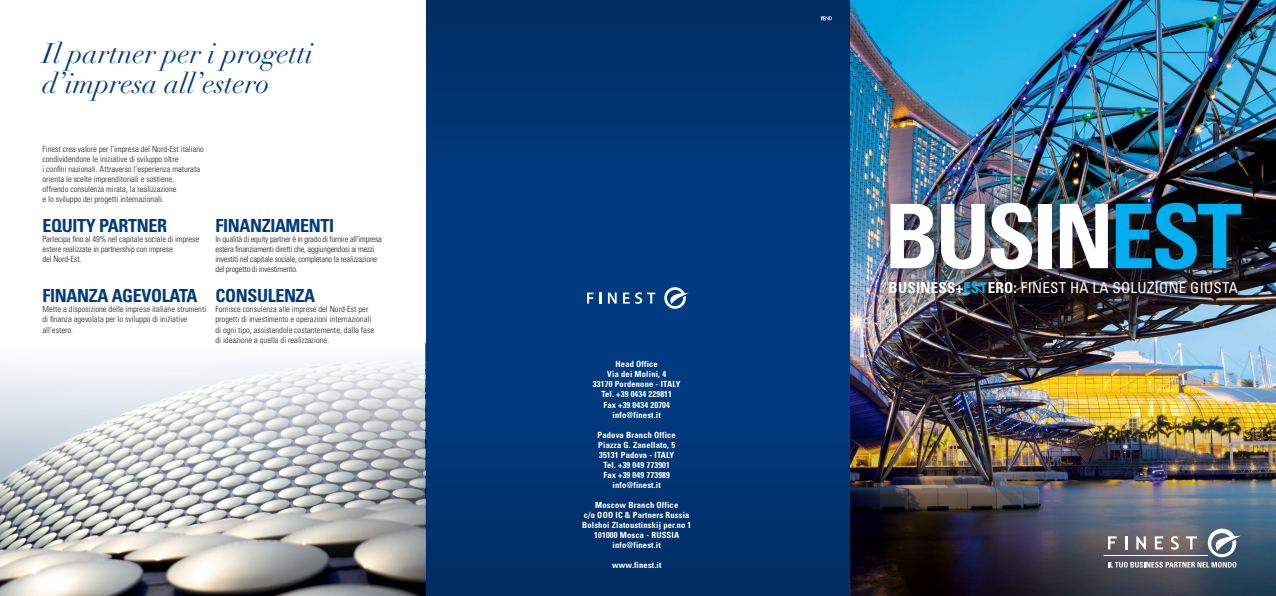
<style>
.page{position:relative;width:1276px;height:596px;background:#fff}
.page>*{position:absolute;margin:0;border:0;box-sizing:border-box;transform-origin:0 0}
.t1{font:700 condensed 89px "Univers LT Std";letter-spacing:-.04em;color:#fff}
.t2{font:italic 28px "Didot LT Std";color:#013b7f}
.t3{font:700 condensed 18px "Univers LT Std";letter-spacing:-.02em;color:#013b7f}
.t4{font:condensed 15px "Univers LT Std";letter-spacing:.02em;color:#fff}
.t5{font:300 condensed 8.5px "Univers LT Std";color:#231f20}
.t6{font:700 condensed 8.5px "Univers LT Std";letter-spacing:.02em;color:#fff}
.t7{font:300 condensed 8.5px "Univers LT Std";letter-spacing:-.025em;color:#231f20}
.s1{color:#00aeef}
.s2{font-weight:700}
.s3{font-weight:700;color:#00aeef}
</style>
<div class="page">
<div style="left:425px;top:0;width:425px;height:595px;background:#013b7f"></div>
<div style="left:425px;top:0;width:425px;height:196px;background:linear-gradient(to bottom,#002c61,#003b7f)"></div>
<div style="left:425px;top:400px;width:425px;height:195px;background:linear-gradient(to bottom,#003b7f,#002c60)"></div>
<svg style="left:587px;top:292px;width:6px;height:11px"></svg>
<svg style="left:599px;top:292px;width:2px;height:11px"></svg>
<svg style="left:608px;top:292px;width:8px;height:11px"></svg>
<svg style="left:623px;top:292px;width:6px;height:11px"></svg>
<svg style="left:635px;top:292px;width:20px;height:11px"></svg>
<svg style="left:664px;top:287px;width:25px;height:21px"></svg>
<img style="left:850px;top:0;width:426px;height:400px">
<img style="left:850px;top:400px;width:426px;height:195px">
<div style="left:876px;top:189px;width:382px;height:97px;background:#231f20;opacity:.85"></div>
<div style="left:873px;top:265px;width:384px;height:49px;background:#231f20;opacity:.85"></div>
<hr style="left:1103px;top:554px;width:104px;height:1px;background:#fff">
<svg style="left:1108px;top:528px;width:133px;height:39px;background:#80818a"></svg>
<img style="left:0;top:567px;width:425px;height:28px">
<svg style="left:0;top:360px;width:425px;height:207px"></svg>
<svg style="left:820px;top:16px;width:12px;height:4px"></svg>
<p class="t2" style="left:43px;top:36px;width:272px">Il partner per i progetti</p>
<p class="t2" style="left:43px;top:66px;width:229px">d’impresa all’estero</p>
<p class="t5" style="left:43px;top:144px;width:163px">Finest crea valore per l’impresa del Nord-Est italiano</p>
<p class="t5" style="left:43px;top:154px;width:137px">condividendone le iniziative di sviluppo oltre</p>
<p class="t5" style="left:43px;top:164px;width:159px">i confini nazionali. Attraverso l’esperienza maturata</p>
<p class="t5" style="left:43px;top:174px;width:133px">orienta le scelte imprenditoriali e sostiene,</p>
<p class="t5" style="left:43px;top:184px;width:136px">offrendo consulenza mirata, la realizzazione</p>
<p class="t5" style="left:43px;top:194px;width:123px">e lo sviluppo dei progetti internazionali.</p>
<p class="t3" style="left:43px;top:215px;width:126px">EQUITY PARTNER</p>
<p class="t5" style="left:43px;top:234px;width:158px">Partecipa fino al 49% nel capitale sociale di imprese</p>
<p class="t5" style="left:43px;top:244px;width:132px">estere realizzate in partnership con imprese</p>
<p class="t5" style="left:43px;top:254px;width:41px">del Nord-Est.</p>
<p class="t3" style="left:43px;top:285px;width:157px">FINANZA AGEVOLATA</p>
<p class="t5" style="left:43px;top:304px;width:165px">Mette a disposizione delle imprese italiane strumenti</p>
<p class="t5" style="left:43px;top:314px;width:146px">di finanza agevolata per lo sviluppo di iniziative</p>
<p class="t5" style="left:43px;top:324px;width:32px">all’estero.</p>
<p class="t3" style="left:215px;top:215px;width:120px">FINANZIAMENTI</p>
<p class="t7" style="left:215px;top:234px;width:168px">In qualità di equity partner è in grado di fornire all’impresa</p>
<p class="t7" style="left:215px;top:244px;width:160px">estera finanziamenti diretti che, aggiungendosi ai mezzi</p>
<p class="t7" style="left:215px;top:254px;width:163px">investiti nel capitale sociale, completano la realizzazione</p>
<p class="t7" style="left:215px;top:264px;width:84px">del progetto di investimento.</p>
<p class="t3" style="left:215px;top:285px;width:101px">CONSULENZA</p>
<p class="t5" style="left:215px;top:304px;width:154px">Fornisce consulenza alle imprese del Nord-Est per</p>
<p class="t5" style="left:215px;top:314px;width:157px">progetti di investimento e operazioni internazionali</p>
<p class="t5" style="left:215px;top:324px;width:160px">di ogni tipo, assistendole costantemente, dalla fase</p>
<p class="t5" style="left:215px;top:334px;width:115px">di ideazione a quella di realizzazione.</p>
<p class="t6" style="left:615px;top:359px;width:44px">Head Office</p>
<p class="t6" style="left:607px;top:369px;width:60px">Via dei Molini, 4</p>
<p class="t6" style="left:593px;top:379px;width:89px">33170 Pordenone - ITALY</p>
<p class="t6" style="left:601px;top:389px;width:72px">Tel. +39 0434 229811</p>
<p class="t6" style="left:603px;top:399px;width:68px">Fax +39 0434 20704</p>
<p class="t6" style="left:612px;top:409px;width:50px">info@finest.it</p>
<p class="t6" style="left:597px;top:429px;width:80px">Padova Branch Office</p>
<p class="t6" style="left:598px;top:439px;width:78px">Piazza G. Zanellato, 5</p>
<p class="t6" style="left:599px;top:449px;width:77px">35131 Padova - ITALY</p>
<p class="t6" style="left:603px;top:459px;width:68px">Tel. +39 049 773901</p>
<p class="t6" style="left:603px;top:469px;width:68px">Fax +39 049 773989</p>
<p class="t6" style="left:612px;top:479px;width:50px">info@finest.it</p>
<p class="t6" style="left:595px;top:499px;width:85px">Moscow Branch Office</p>
<p class="t6" style="left:584px;top:509px;width:107px">c/o OOO IC &amp; Partners Russia</p>
<p class="t6" style="left:582px;top:519px;width:111px">Bolshoi Zlatoustinskij per.no 1</p>
<p class="t6" style="left:594px;top:529px;width:87px">101000 Mosca - RUSSIA</p>
<p class="t6" style="left:612px;top:539px;width:50px">info@finest.it</p>
<p class="t6" style="left:612px;top:559px;width:51px">www.finest.it</p>
<p class="t1" style="left:884px;top:182px;width:359px">BUSIN<span class="s1">EST</span></p>
<p class="t4" style="left:888px;top:278px;width:351px"><span class="s2">BUSINESS+</span><span class="s3">EST</span><span class="s2">ERO:</span> FINEST HA LA SOLUZIONE GIUSTA</p>
</div>
